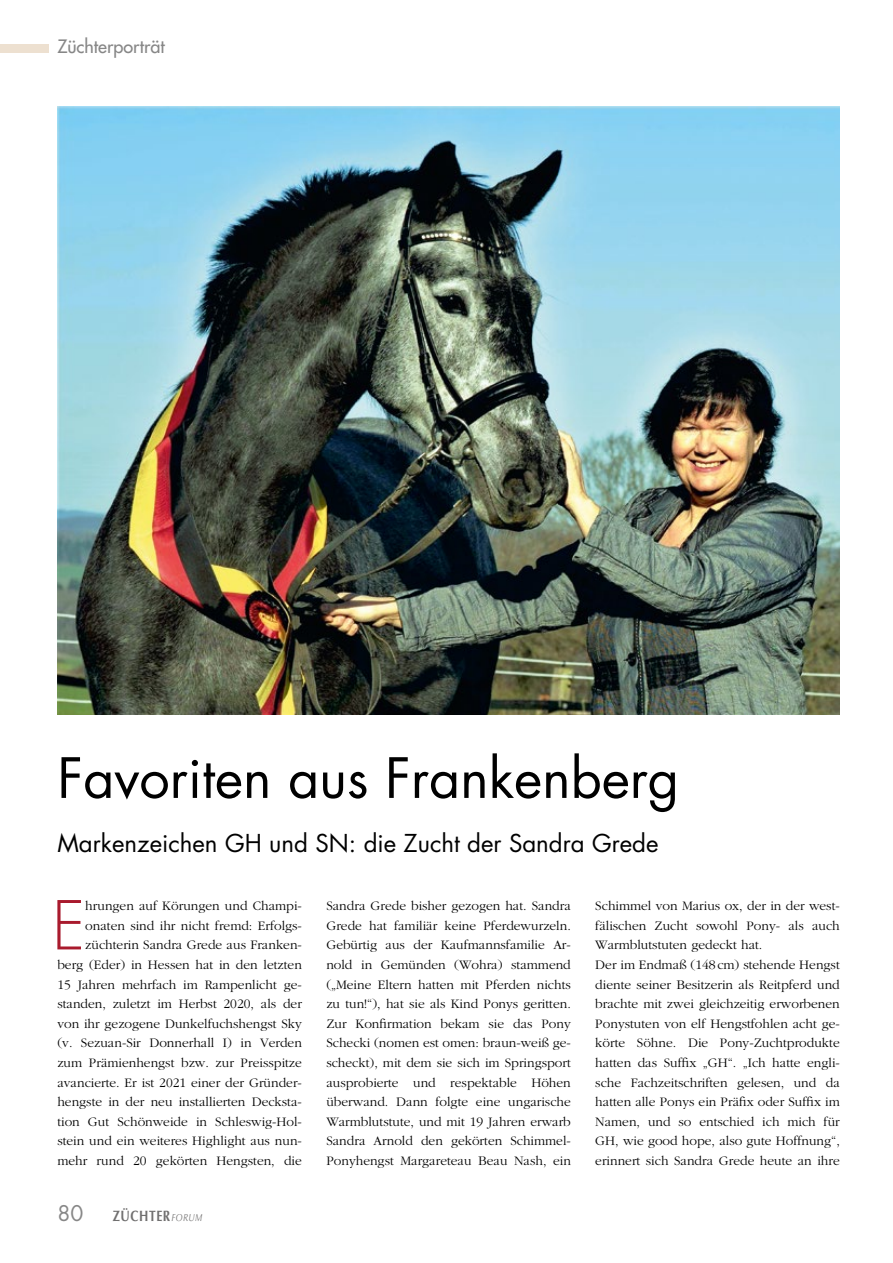
<style>
.page{position:relative;width:893px;height:1263px;background:#fff}
.page>*{position:absolute;margin:0;border:0;box-sizing:border-box;transform-origin:0 0}
.t1{font:300 65.55px "Futura Std";color:#a91a2d}
.t2{font:54px "Futura Std";color:#000}
.t3{font:24px "Futura Std";color:#000}
.t4{font:21px "Futura Std";color:#878787}
.t5{font:500 18px "Futura Std";color:#878787}
.t6{font:700 15px "Optima LT Std";letter-spacing:.05em;color:#706f6f;scale:.8 1}
.t7{font:300 13.5px/19.6px "ITC Garamond Std";color:#000;text-align:right}
.s1{font-weight:400;font-style:italic;font-size:10.2px}
</style>
<div class="page">
<div style="left:0;top:45px;width:49px;height:8px;background:#ede0d0"></div>
<img style="left:57px;top:106px;width:783px;height:608px">
<h3 class="t5" style="left:57px;top:35px;width:109px">Züchterporträt</h3>
<h2 class="t2" style="left:57px;top:743px;width:623px">Favoriten aus Frankenberg</h2>
<h3 class="t3" style="left:57px;top:828px;width:603px">Markenzeichen GH und SN: die Zucht der Sandra Grede</h3>
<h1 class="t1" style="left:52px;top:886px;width:35px">E</h1>
<p class="t7" style="left:57px;top:896px;width:246px">hrungen auf Körungen und Champi&shy;onaten sind ihr nicht fremd: Erfolgs&shy;züchterin Sandra Grede aus Franken&shy;berg (Eder) in Hessen hat in den letzten 15 Jahren mehrfach im Rampenlicht ge&shy;standen, zuletzt im Herbst 2020, als der von ihr gezogene Dunkelfuchshengst Sky (v. Sezuan-Sir Donnerhall I) in Verden zum Prämienhengst bzw. zur Preisspitze avancierte. Er ist 2021 einer der Gründer&shy;hengste in der neu installierten Decksta&shy;tion Gut Schönweide in Schleswig-Hol&shy;stein und ein weiteres Highlight aus nun&shy;mehr rund 20 gekörten Hengsten, die</p>
<p class="t7" style="left:326px;top:896px;width:246px;text-align:justify">Sandra Grede bisher gezogen hat. Sandra Grede hat familiär keine Pferdewurzeln.<br>Gebürtig aus der Kaufmannsfamilie Ar&shy;nold in Gemünden (Wohra) stammend („Meine Eltern hatten mit Pferden nichts zu tun!“), hat sie als Kind Ponys geritten.<br>Zur Konfirmation bekam sie das Pony Schecki (nomen est omen: braun-weiß ge&shy;scheckt), mit dem sie sich im Springsport ausprobierte und respektable Höhen überwand. Dann folgte eine ungarische Warmblutstute, und mit 19 Jahren erwarb Sandra Arnold den gekörten Schimmel-Ponyhengst Margareteau Beau Nash, ein</p>
<p class="t7" style="left:595px;top:896px;width:246px;text-align:left">Schimmel von Marius ox, der in der west&shy;fälischen Zucht sowohl Pony- als auch Warmblutstuten gedeckt hat.<br>Der im Endmaß (148 cm) stehende Hengst diente seiner Besitzerin als Reitpferd und brachte mit zwei gleichzeitig erworbenen Ponystuten von elf Hengstfohlen acht ge&shy;körte Söhne. Die Pony-Zuchtprodukte hatten das Suffix „GH“. „Ich hatte engli&shy;sche Fachzeitschriften gelesen, und da hatten alle Ponys ein Präfix oder Suffix im Namen, und so entschied ich mich für GH, wie good hope, also gute Hoffnung“, erinnert sich Sandra Grede heute an ihre</p>
<h3 class="t4" style="left:57px;top:1200px;width:27px">80</h3>
<p class="t6" style="left:113px;top:1207px;width:114px">ZÜCHTER<span class="s1">FORUM</span></p>
</div>
